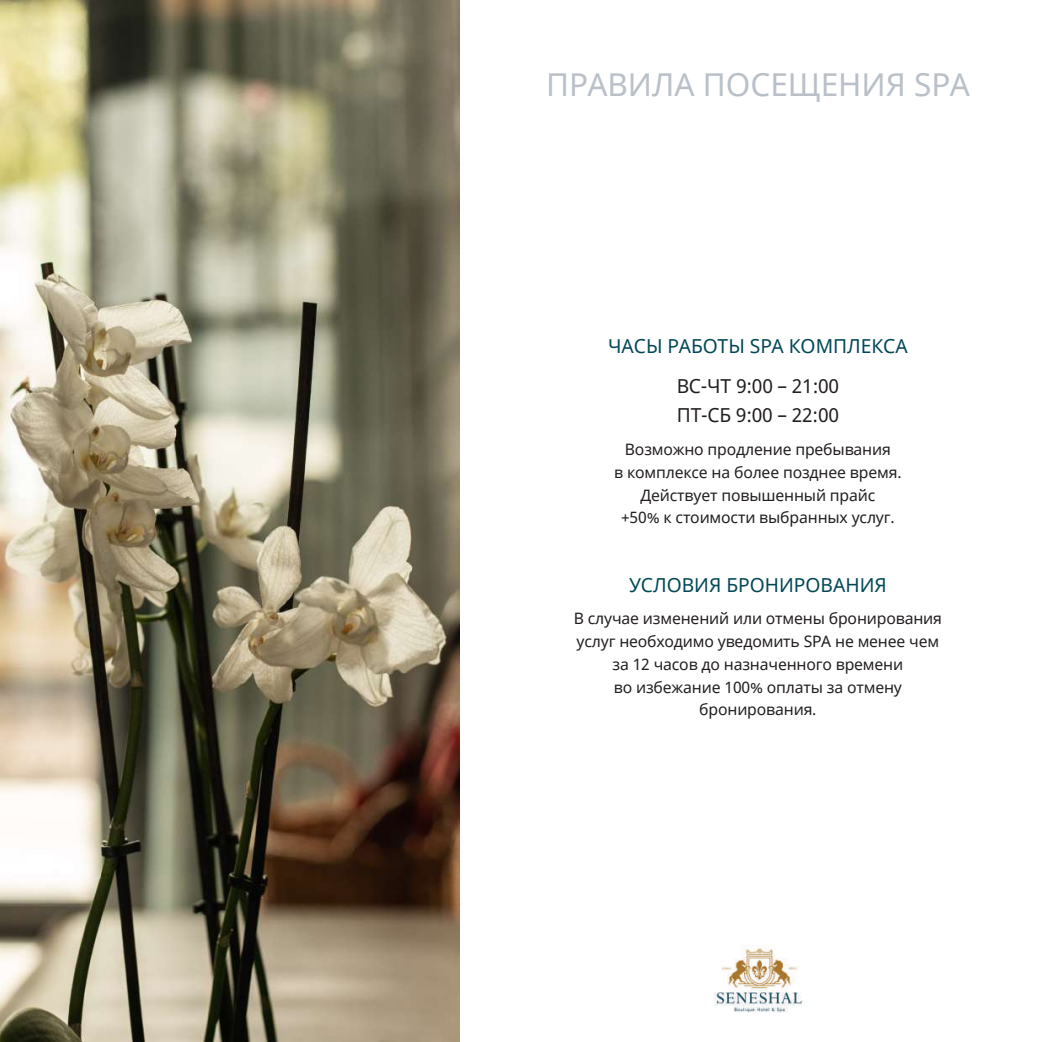
<style>
.page{position:relative;width:1042px;height:1042px;background:#fff}
.page>*{position:absolute;margin:0;border:0;box-sizing:border-box;transform-origin:0 0}
.t1{font:31.5px "Noto Sans";color:#b9c0c8}
.t2{font:19.25px "Noto Sans";color:#024856}
.t3{font:19.25px/29.8px "Noto Sans";letter-spacing:-.01em;color:#231f20}
.t4{font:15.75px/22.8px "Noto Sans";letter-spacing:-.01em;color:#231f20;text-align:center}
</style>
<div class="page">
<img style="left:714px;top:945px;width:89px;height:68px">
<img style="left:0;top:0;width:460px;height:1042px">
<h1 class="t1" style="left:546px;top:63px;width:425px">ПРАВИЛА ПОСЕЩЕНИЯ SPA</h1>
<p class="t2" style="left:608px;top:333px;width:301px">ЧАСЫ РАБОТЫ SPA КОМПЛЕКСА</p>
<p class="t3" style="left:677px;top:371px;width:164px">ВС-ЧТ 9:00 – 21:00<br>ПТ-СБ 9:00 – 22:00</p>
<p class="t4" style="left:614px;top:439px;width:289px">Возможно продление пребывания<br>в комплексе на более позднее время.<br>Действует повышенный прайс<br>+50% к стоимости выбранных услуг.</p>
<p class="t2" style="left:629px;top:571px;width:259px">УСЛОВИЯ БРОНИРОВАНИЯ</p>
<p class="t4" style="left:574px;top:608px;width:370px">В случае изменений или отмены бронирования услуг необходимо уведомить SPA не менее чем за 12 часов до назначенного времени<br>во избежание 100% оплаты за отмену бронирования.</p>
</div>
